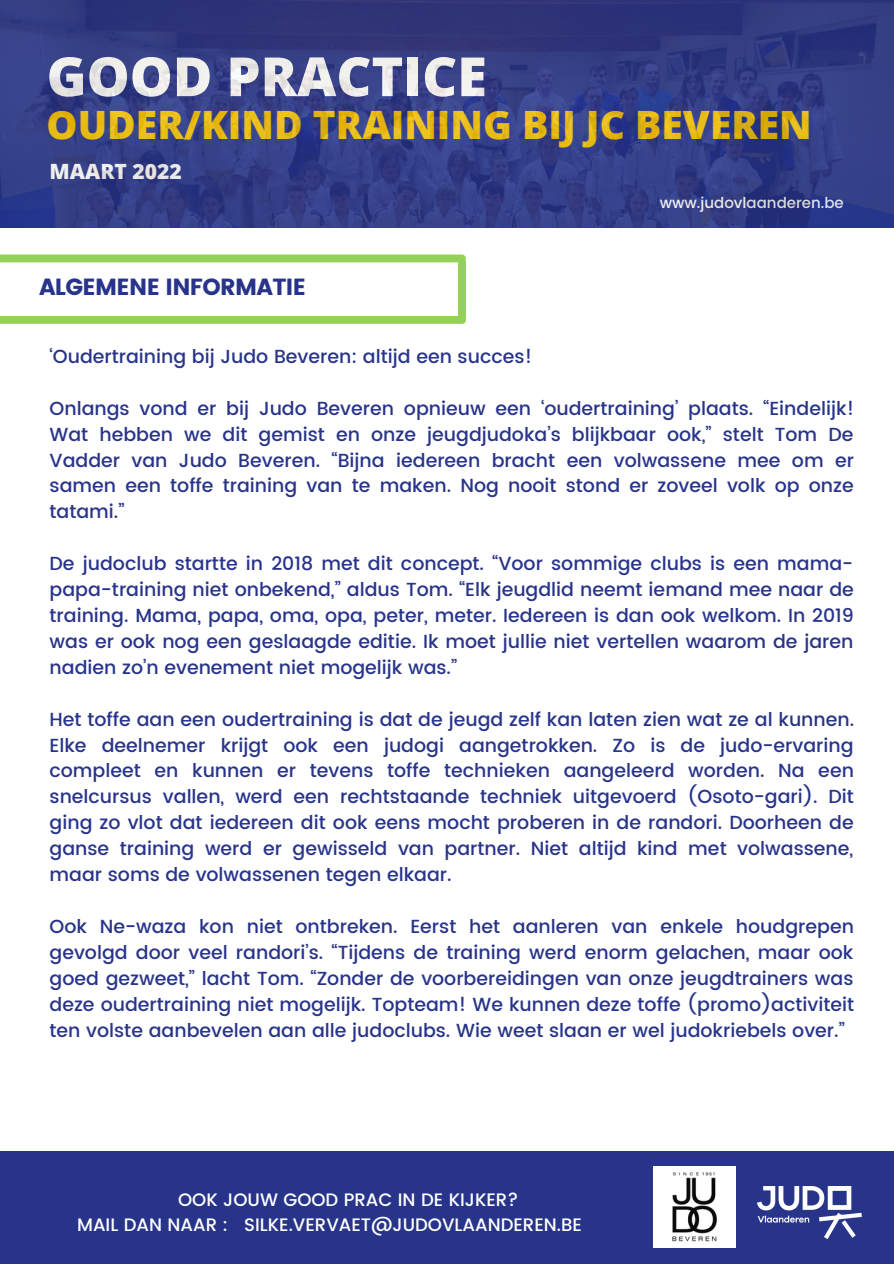
<style>
.page{position:relative;width:894px;height:1264px;background:#fff}
.page>*{position:absolute;margin:0;border:0;box-sizing:border-box;transform-origin:0 0}
.t1{font:800 54px "Open Sans";color:#fff}
.t2{font:800 39px "Open Sans";color:#f7c200}
.t3{font:23.25px "Poppins";letter-spacing:-.03em;color:#27348a}
.t4{font:800 21px "Open Sans";color:#fff}
.t5{font:500 18.9px/26px "Poppins";color:#27348a;text-align:justify}
.t6{font:500 18px "Poppins";color:#fff}
.t7{font:500 15px "Poppins";color:#fff}
</style>
<div class="page">
<div style="left:0;top:254px;width:462px;height:8px;background:#94d159"></div>
<div style="left:0;top:316px;width:462px;height:8px;background:#94d159"></div>
<div style="left:458px;top:262px;width:8px;height:54px;background:#94d159"></div>
<div style="left:0;top:1151px;width:893px;height:112px;background:#27348a"></div>
<img style="left:757px;top:1186px;width:103px;height:52px">
<img style="left:653px;top:1166px;width:81px;height:81px">
<img style="left:0;top:0;width:893px;height:227px">
<p class="t1" style="left:47px;top:38px;width:441px">GOOD PRACTICE</p>
<p class="t2" style="left:47px;top:97px;width:766px">OUDER/KIND TRAINING BIJ JC BEVEREN</p>
<p class="t4" style="left:50px;top:157px;width:134px">MAART 2022</p>
<p class="t3" style="left:39px;top:273px;width:268px">ALGEMENE INFORMATIE</p>
<p class="t7" style="left:659px;top:194px;width:185px">www.judovlaanderen.be</p>
<p class="t5" style="left:50px;top:343px;width:484px">‘Oudertraining bij Judo Beveren: altijd een succes!</p>
<p class="t5" style="left:50px;top:395px;width:806px">Onlangs vond er bij Judo Beveren opnieuw een ‘oudertraining’ plaats. “Eindelijk!<br>Wat hebben we dit gemist en onze jeugdjudoka’s blijkbaar ook,” stelt Tom De Vadder van Judo Beveren. “Bijna iedereen bracht een volwassene mee om er samen een toffe training van te maken. Nog nooit stond er zoveel volk op onze tatami.”</p>
<p class="t5" style="left:50px;top:550px;width:805px">De judoclub startte in 2018 met dit concept. “Voor sommige clubs is een mama&shy;papa-training niet onbekend,” aldus Tom. “Elk jeugdlid neemt iemand mee naar de training. Mama, papa, oma, opa, peter, meter. Iedereen is dan ook welkom. In 2019 was er ook nog een geslaagde editie. Ik moet jullie niet vertellen waarom de jaren nadien zo’n evenement niet mogelijk was.”</p>
<p class="t5" style="left:50px;top:706px;width:806px">Het toffe aan een oudertraining is dat de jeugd zelf kan laten zien wat ze al kunnen.<br>Elke deelnemer krijgt ook een judogi aangetrokken. Zo is de judo-ervaring compleet en kunnen er tevens toffe technieken aangeleerd worden. Na een snelcursus vallen, werd een rechtstaande techniek uitgevoerd (Osoto-gari). Dit ging zo vlot dat iedereen dit ook eens mocht proberen in de randori. Doorheen de ganse training werd er gewisseld van partner. Niet altijd kind met volwassene, maar soms de volwassenen tegen elkaar.</p>
<p class="t5" style="left:50px;top:913px;width:805px">Ook Ne-waza kon niet ontbreken. Eerst het aanleren van enkele houdgrepen gevolgd door veel randori’s. “Tijdens de training werd enorm gelachen, maar ook goed gezweet,” lacht Tom. “Zonder de voorbereidingen van onze jeugdtrainers was deze oudertraining niet mogelijk. Topteam! We kunnen deze toffe (promo)activiteit ten volste aanbevelen aan alle judoclubs. Wie weet slaan er wel judokriebels over.”</p>
<p class="t6" style="left:178px;top:1188px;width:342px">OOK JOUW GOOD PRAC IN DE KIJKER?</p>
<p class="t6" style="left:77px;top:1213px;width:506px">MAIL DAN NAAR : SILKE.VERVAET@JUDOVLAANDEREN.BE</p>
</div>
